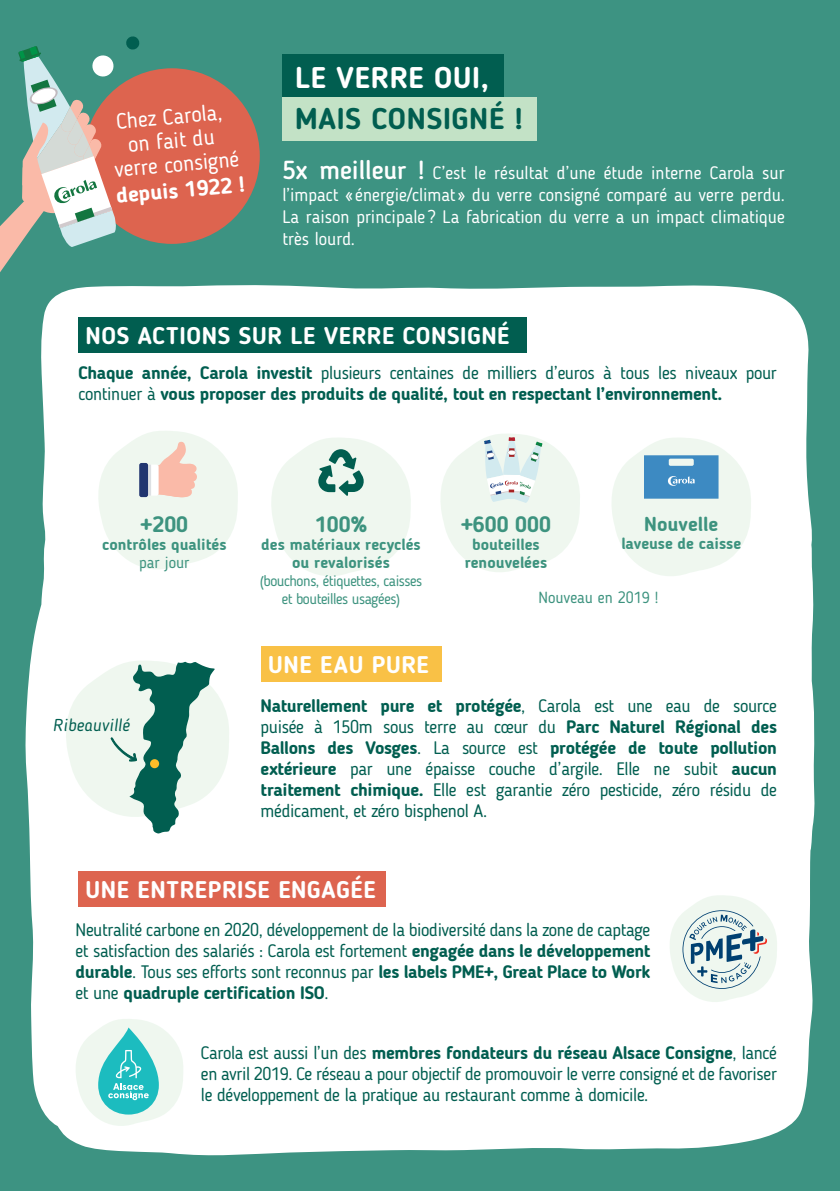
<style>
.page{position:relative;width:840px;height:1191px;background:#fff}
.page>*{position:absolute;margin:0;border:0;box-sizing:border-box;transform-origin:0 0}
.t1{font:700 29.8px "Blogger Sans";letter-spacing:.025em;color:#015e50}
.t2{font:700 29.8px "Blogger Sans";letter-spacing:.025em;color:#fff}
.t3{font:700 24px "Blogger Sans";letter-spacing:.025em;color:#fff}
.t4{font:22px/24px "Blogger Sans";color:#fff;text-align:center}
.t5{font:700 22px "Blogger Sans";color:#3d937f}
.t6{font:700 22px "Blogger Sans";color:#fff}
.t7{font:700 20px "Blogger Sans";color:#3d937f}
.t8{font:18px/21px "Blogger Sans";letter-spacing:-.02em;color:#015e50;text-align:justify}
.t9{font:18px/22px "Blogger Sans";color:#fff;text-align:justify}
.t10{font:700 18px/21px "Blogger Sans";letter-spacing:-.02em;color:#015e50}
.t11{font:italic 17.2px "Blogger Sans";letter-spacing:.02em;color:#015e50}
.t12{font:700 16px/18px "Blogger Sans";color:#3d937f;text-align:center}
.t13{font:16px "Blogger Sans";color:#3d937f}
.t14{font:15px/18px "Blogger Sans";letter-spacing:-.03em;color:#3d937f;text-align:center}
.s1{font-weight:500;font-size:26px}
.s2{font-weight:400}
.s3{font-weight:700}
</style>
<div class="page">
<div style="left:0;top:0;width:839px;height:1191px;background:#3d9382"></div>
<div style="left:25px;top:285px;width:790px;height:871px;background:#fff"></div>
<div style="left:84px;top:68px;width:176px;height:176px;background:#dd644f;border-radius:50%"></div>
<div style="left:78px;top:318px;width:448px;height:35px;background:#015e50"></div>
<div style="left:261px;top:646px;width:180px;height:35px;background:#f9c146"></div>
<div style="left:78px;top:871px;width:307px;height:35px;background:#dd644f"></div>
<svg style="left:64px;top:660px;width:166px;height:173px;background:#bad4cc"></svg>
<svg style="left:96px;top:430px;width:143px;height:141px;background:#f3f4ed"></svg>
<div style="left:139px;top:463px;width:9px;height:34px;background:#213570;border-radius:2px"></div>
<svg style="left:438px;top:433px;width:143px;height:141px;background:#eff6f1"></svg>
<svg style="left:609px;top:437px;width:142px;height:141px;background:#d8e8eb"></svg>
<svg style="left:269px;top:437px;width:142px;height:141px;background:#e8f2eb"></svg>
<svg style="left:667px;top:895px;width:110px;height:109px;background:#d7e3e3"></svg>
<svg style="left:74px;top:1018px;width:110px;height:110px;background:#bae9e6"></svg>
<svg style="left:0;top:46px;width:117px;height:267px"></svg>
<svg style="left:126px;top:36px;width:14px;height:14px"></svg>
<div style="left:282px;top:55px;width:221px;height:43px;background:#015e50"></div>
<div style="left:282px;top:97px;width:254px;height:43px;background:#c3e2c6"></div>
<p class="t4" style="left:109px;top:109px;width:127px;rotate:-5deg">Chez Carola, on fait du verre consigné</p>
<p class="t6" style="left:115px;top:182px;width:130px;rotate:-5deg">depuis 1922 !</p>
<h1 class="t2" style="left:295px;top:60px;width:195px">LE VERRE OUI,</h1>
<h1 class="t1" style="left:295px;top:101px;width:229px">MAIS CONSIGNÉ !</h1>
<p class="t9" style="left:282px;top:162px;width:504px"><span class="s1">5x meilleur !</span> C’est le résultat d’une étude interne Carola sur l’impact « énergie/climat » du verre consigné comparé au verre perdu.<br>La raison principale ? La fabrication du verre a un impact climatique très lourd.</p>
<h2 class="t3" style="left:85px;top:321px;width:425px">NOS ACTIONS SUR LE VERRE CONSIGNÉ</h2>
<p class="t10" style="left:78px;top:362px;width:699px">Chaque année, Carola investit <span class="s2">plusieurs centaines de milliers d’euros à tous les niveaux pour continuer à</span> vous proposer des produits de qualité, tout en respectant l’environnement.</p>
<p class="t5" style="left:140px;top:511px;width:49px">+200</p>
<p class="t12" style="left:102px;top:535px;width:126px">contrôles qualités</p>
<p class="t13" style="left:139px;top:553px;width:52px">par jour</p>
<p class="t11" style="left:53px;top:715px;width:78px">Ribeauvillé</p>
<p class="t5" style="left:315px;top:511px;width:53px">100%</p>
<p class="t12" style="left:261px;top:535px;width:161px">des matériaux recyclés ou revalorisés</p>
<p class="t14" style="left:260px;top:572px;width:164px">(bouchons, étiquettes, caisses et bouteilles usagées)</p>
<p class="t5" style="left:461px;top:511px;width:91px">+600 000</p>
<p class="t12" style="left:464px;top:535px;width:84px">bouteilles renouvelées</p>
<p class="t7" style="left:644px;top:511px;width:75px">Nouvelle</p>
<p class="t12" style="left:621px;top:534px;width:121px">laveuse de caisse</p>
<p class="t13" style="left:538px;top:588px;width:121px">Nouveau en 2019 !</p>
<h2 class="t3" style="left:268px;top:650px;width:162px">UNE EAU PURE</h2>
<p class="t8" style="left:260px;top:695px;width:517px"><span class="s3">Naturellement pure et protégée</span>, Carola est une eau de source puisée à 150m sous terre au cœur du <span class="s3">Parc Naturel Régional des Ballons des Vosges</span>. La source est <span class="s3">protégée de toute pollution extérieure</span> par une épaisse couche d’argile. Elle ne subit <span class="s3">aucun traitement chimique.</span> Elle est garantie zéro pesticide, zéro résidu de médicament, et zéro bisphenol A.</p>
<h2 class="t3" style="left:85px;top:875px;width:291px">UNE ENTREPRISE ENGAGÉE</h2>
<p class="t8" style="left:76px;top:919px;width:576px">Neutralité carbone en 2020, développement de la biodiversité dans la zone de captage et satisfaction des salariés : Carola est fortement <span class="s3">engagée dans le développement durable</span>. Tous ses efforts sont reconnus par <span class="s3">les labels PME+, Great Place to Work </span>et une <span class="s3">quadruple certification ISO</span>.</p>
<p class="t8" style="left:201px;top:1042px;width:577px">Carola est aussi l’un des <span class="s3">membres fondateurs du réseau Alsace Consigne</span>, lancé en avril 2019. Ce réseau a pour objectif de promouvoir le verre consigné et de favoriser le développement de la pratique au restaurant comme à domicile.</p>
</div>
